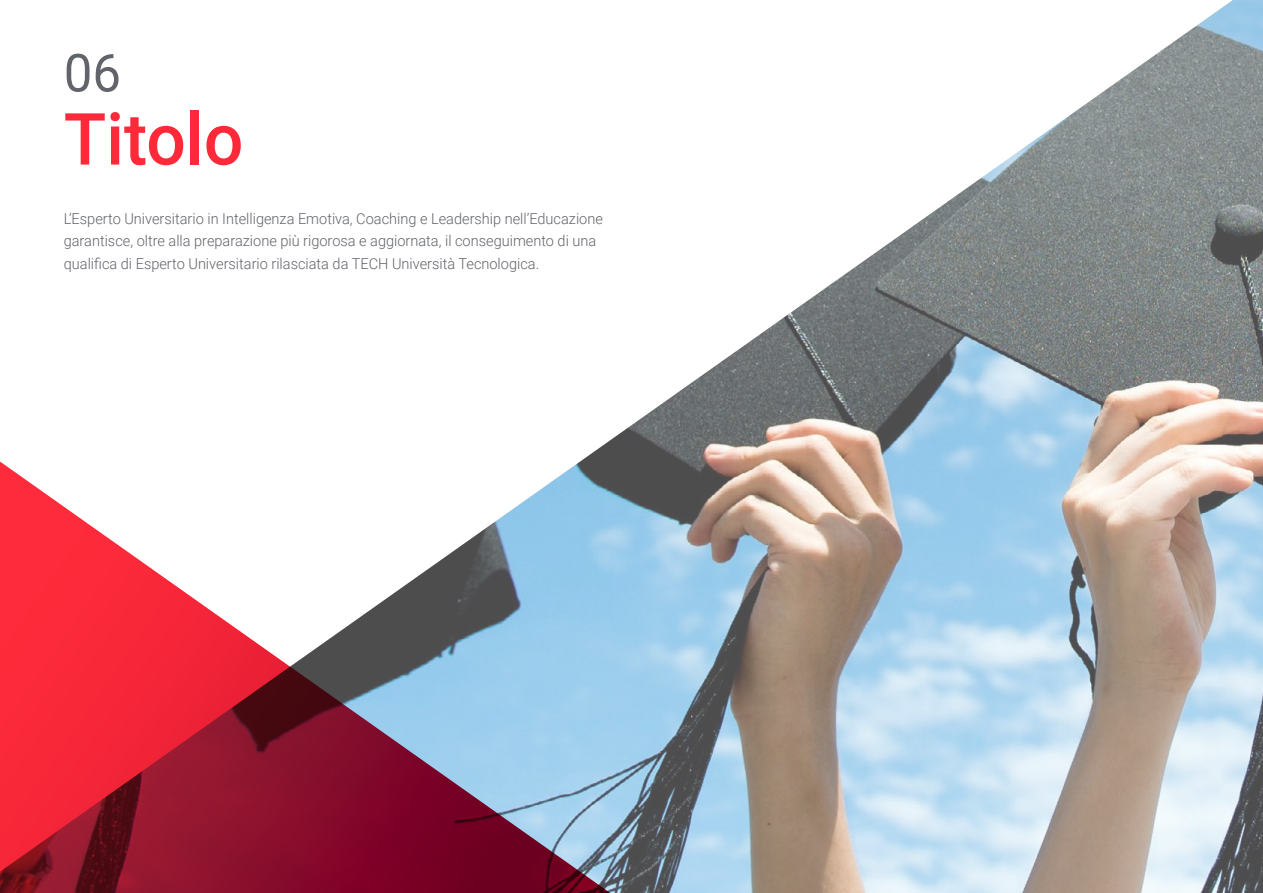
<style>
.page{position:relative;width:1263px;height:893px;background:#fff}
.page>*{position:absolute;margin:0;border:0;box-sizing:border-box;transform-origin:0 0}
.t1{font:500 72px "Roboto";color:#ff293a}
.t2{font:52.5px "Roboto";color:#61646a}
.t3{font:300 15px/22.5px "Roboto";color:#61646a}
</style>
<div class="page">
<img style="left:602px;top:0;width:661px;height:893px">
<svg style="left:0;top:446px;width:640px;height:447px"></svg>
<h2 class="t2" style="left:64px;top:36px;width:59px">06</h2>
<h1 class="t1" style="left:64px;top:89px;width:181px">Titolo</h1>
<p class="t3" style="left:64px;top:207px;width:541px">L’Esperto Universitario in Intelligenza Emotiva, Coaching e Leadership nell’Educazione garantisce, oltre alla preparazione più rigorosa e aggiornata, il conseguimento di una qualifica di Esperto Universitario rilasciata da TECH Università Tecnologica.</p>
</div>
